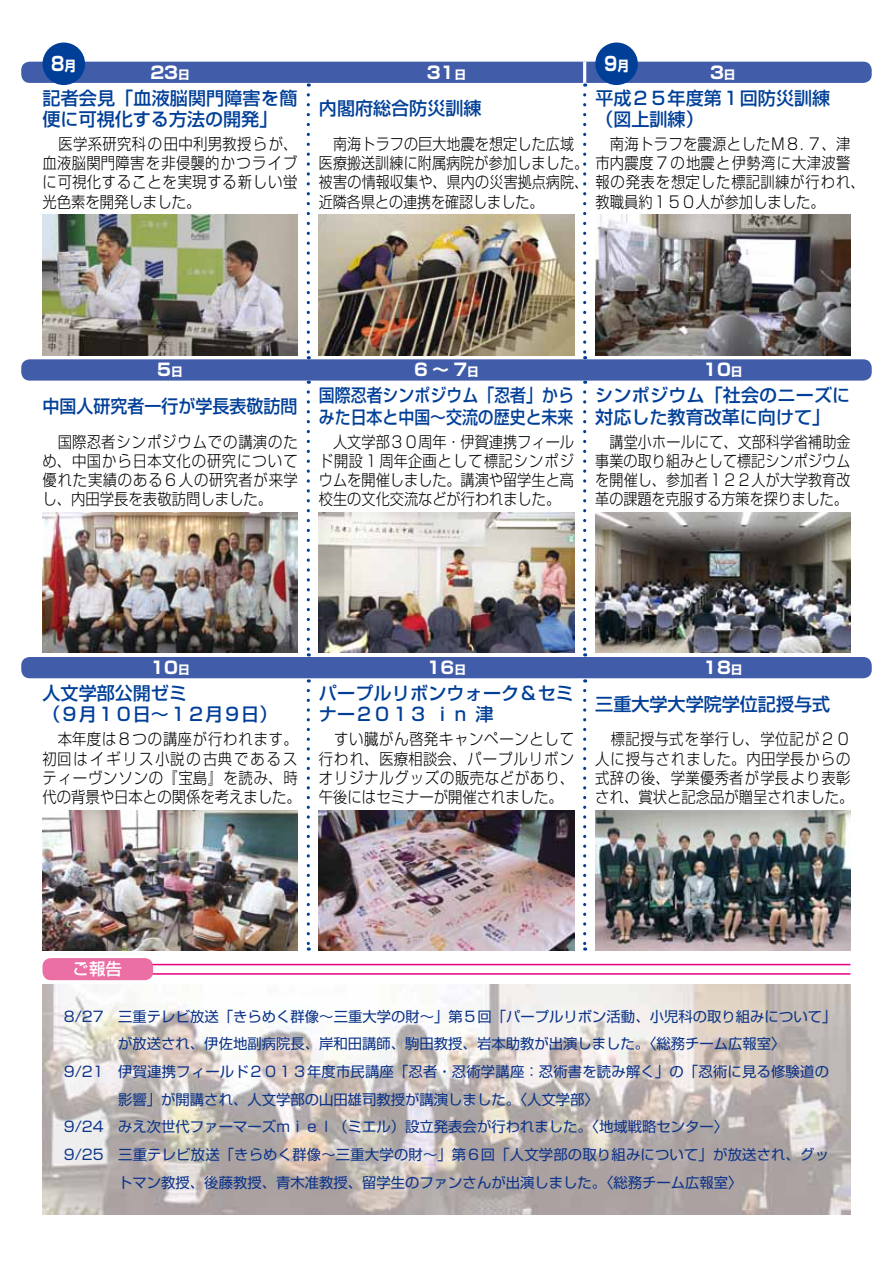
<style>
.page{position:relative;width:893px;height:1263px;background:#fff}
.page>*{position:absolute;margin:0;border:0;box-sizing:border-box;transform-origin:0 0}
.t1{font:700 19.2px "Shin Go Pr 6 N";color:#fff;scale:.85 1}
.t2{font:500 18px/21.3px "Shin Go Pr 6 N";color:#003f98}
.t3{font:500 18px/21.3px "Shin Go Pr 6 N";color:#003f98;scale:.88 1}
.t4{font:500 18px "Shin Go Pr 6 N";color:#003f98;scale:.94 1}
.t5{font:700 16.95px "Shin Go Pr 6 N";color:#fff}
.t6{font:500 16.5px "Shin Go Pr 6 N";color:#fff}
.t7{font:300 15.9px/19.2px "Shin Go Pr 6 N";letter-spacing:.015em;color:#000;text-align:justify;scale:.9 1}
.t8{font:300 15.9px/19.2px "Shin Go Pr 6 N";letter-spacing:.015em;color:#000;scale:.88 1}
.t9{font:300 15.9px/19.2px "Shin Go Pr 6 N";letter-spacing:.015em;color:#000;text-align:justify;scale:.89 1}
.t10{font:300 15.9px/19.2px "Shin Go Pr 6 N";letter-spacing:.06em;color:#000;scale:.9 1}
.t11{font:14.4px "Shin Go Pr 6 N";color:#0c3388}
.s1{font-size:13.8px}
.s2{font-size:11.7px}
</style>
<div class="page">
<hr style="left:45px;top:964px;width:805px;height:1px;background:#e4007f">
<hr style="left:45px;top:973px;width:805px;height:2px;background:#e4007f">
<div style="left:43px;top:958px;width:110px;height:22px;background:#eb6ea5;border-radius:9px"></div>
<svg style="left:307px;top:95px;width:3px;height:264px"></svg>
<svg style="left:307px;top:392px;width:3px;height:264px"></svg>
<svg style="left:307px;top:690px;width:3px;height:261px"></svg>
<svg style="left:583px;top:95px;width:3px;height:264px"></svg>
<svg style="left:583px;top:392px;width:3px;height:264px"></svg>
<svg style="left:583px;top:690px;width:3px;height:261px"></svg>
<div style="left:21px;top:359px;width:851px;height:22px;background:#415ca9;border-radius:9px"></div>
<div style="left:21px;top:657px;width:851px;height:21px;background:#415ca9;border-radius:9px"></div>
<div style="left:21px;top:62px;width:851px;height:21px;background:#415ca9;border-radius:9px"></div>
<img style="left:43px;top:512px;width:255px;height:141px">
<img style="left:319px;top:810px;width:255px;height:140px">
<img style="left:319px;top:512px;width:255px;height:141px">
<img style="left:43px;top:215px;width:255px;height:140px">
<img style="left:319px;top:215px;width:255px;height:140px">
<img style="left:595px;top:215px;width:255px;height:140px">
<img style="left:43px;top:810px;width:255px;height:140px">
<img style="left:595px;top:512px;width:255px;height:141px">
<div style="left:43px;top:43px;width:42px;height:42px;background:#003f98;border-radius:50%"></div>
<div style="left:595px;top:43px;width:43px;height:42px;background:#003f98;border-radius:50%"></div>
<img style="left:595px;top:810px;width:255px;height:140px">
<img style="left:43px;top:984px;width:807px;height:230px">
<hr style="left:583px;top:62px;width:3px;height:21px;background:#fff">
<p class="t1" style="left:51px;top:49px;width:31px">8<span class="s1">月</span></p>
<p class="t1" style="left:604px;top:49px;width:31px">9<span class="s1">月</span></p>
<p class="t5" style="left:150px;top:59px;width:41px">23<span class="s2">日</span></p>
<p class="t5" style="left:427px;top:59px;width:41px">31<span class="s2">日</span></p>
<p class="t5" style="left:710px;top:59px;width:27px">3<span class="s2">日</span></p>
<p class="t2" style="left:43px;top:86px;width:257px">記者会見「血液脳関門障害を簡便に可視化する方法の開発」</p>
<p class="t7" style="left:43px;top:133px;width:285px">　医学系研究科の田中利男教授らが、血液脳関門障害を非侵襲的かつライブに可視化することを実現する新しい蛍光色素を開発しました。</p>
<p class="t2" style="left:319px;top:97px;width:164px">内閣府総合防災訓練</p>
<p class="t8" style="left:319px;top:133px;width:307px">　南海トラフの巨大地震を想定した広域医療搬送訓練に附属病院が参加しました。被害の情報収集や、県内の災害拠点病院、近隣各県との連携を確認しました。</p>
<p class="t2" style="left:595px;top:86px;width:236px">平成２５年度第１回防災訓練（図上訓練）</p>
<p class="t7" style="left:595px;top:133px;width:301px;text-align:left">　南海トラフを震源としたＭ８．７、津市内震度７の地震と伊勢湾に大津波警報の発表を想定した標記訓練が行われ、教職員約１５０人が参加しました。</p>
<p class="t5" style="left:157px;top:357px;width:27px">5<span class="s2">日</span></p>
<p class="t5" style="left:414px;top:357px;width:66px">6～7<span class="s2">日</span></p>
<p class="t5" style="left:703px;top:357px;width:41px">10<span class="s2">日</span></p>
<p class="t4" style="left:43px;top:391px;width:273px">中国人研究者一行が学長表敬訪問</p>
<p class="t7" style="left:43px;top:431px;width:285px">　国際忍者シンポジウムでの講演のため、中国から日本文化の研究について優れた実績のある６人の研究者が来学し、内田学長を表敬訪問しました。</p>
<p class="t3" style="left:319px;top:384px;width:291px">国際忍者シンポジウム「忍者」からみた日本と中国～交流の歴史と未来</p>
<p class="t9" style="left:319px;top:431px;width:288px">　人文学部３０周年・伊賀連携フィールド開設１周年企画として標記シンポジウムを開催しました。講演や留学生と高校生の文化交流などが行われました。</p>
<p class="t2" style="left:595px;top:384px;width:257px">シンポジウム「社会のニーズに対応した教育改革に向けて」</p>
<p class="t8" style="left:595px;top:431px;width:291px;text-align:justify">　講堂小ホールにて、文部科学省補助金事業の取り組みとして標記シンポジウムを開催し、参加者１２２人が大学教育改革の課題を克服する方策を探りました。</p>
<p class="t5" style="left:150px;top:654px;width:41px">10<span class="s2">日</span></p>
<p class="t5" style="left:427px;top:654px;width:41px">16<span class="s2">日</span></p>
<p class="t5" style="left:703px;top:654px;width:41px">18<span class="s2">日</span></p>
<p class="t2" style="left:43px;top:681px;width:236px">人文学部公開ゼミ<br>（９月１０日～１２月９日）</p>
<p class="t10" style="left:43px;top:728px;width:289px">　本年度は８つの講座が行われます。初回はイギリス小説の古典であるスティーヴンソンの『宝島』を読み、時代の背景や日本との関係を考えました。</p>
<p class="t2" style="left:319px;top:681px;width:257px">パープルリボンウォーク＆セミナー２０１３ ｉｎ 津</p>
<p class="t7" style="left:319px;top:728px;width:285px">　すい臓がん啓発キャンペーンとして行われ、医療相談会、パープルリボンオリジナルグッズの販売などがあり、午後にはセミナーが開催されました。</p>
<p class="t2" style="left:595px;top:692px;width:236px">三重大学大学院学位記授与式</p>
<p class="t7" style="left:595px;top:728px;width:289px;text-align:left">　標記授与式を挙行し、学位記が２０人に授与されました。内田学長からの式辞の後、学業優秀者が学長より表彰され、賞状と記念品が贈呈されました。</p>
<p class="t6" style="left:73px;top:955px;width:51px">ご報告</p>
<p class="t11" style="left:64px;top:1004px;width:774px">8/27 三重テレビ放送「きらめく群像～三重大学の財～」第５回「パープルリボン活動、小児科の取り組みについて」</p>
<p class="t11" style="left:118px;top:1032px;width:669px">が放送され、伊佐地副病院長、岸和田講師、駒田教授、岩本助教が出演しました。〈総務チーム広報室〉</p>
<p class="t11" style="left:64px;top:1060px;width:767px">9/21 伊賀連携フィールド２０１３年度市民講座「忍者・忍術学講座：忍術書を読み解く」の「忍術に見る修験道の</p>
<p class="t11" style="left:118px;top:1087px;width:482px">影響」が開講され、人文学部の山田雄司教授が講演しました。〈人文学部〉</p>
<p class="t11" style="left:64px;top:1115px;width:666px">9/24 みえ次世代ファーマーズｍｉｅｌ（ミエル）設立発表会が行われました。〈地域戦略センター〉</p>
<p class="t11" style="left:64px;top:1143px;width:767px">9/25 三重テレビ放送「きらめく群像～三重大学の財～」第６回「人文学部の取り組みについて」が放送され、グッ</p>
<p class="t11" style="left:118px;top:1170px;width:626px">トマン教授、後藤教授、青木准教授、留学生のファンさんが出演しました。〈総務チーム広報室〉</p>
</div>
